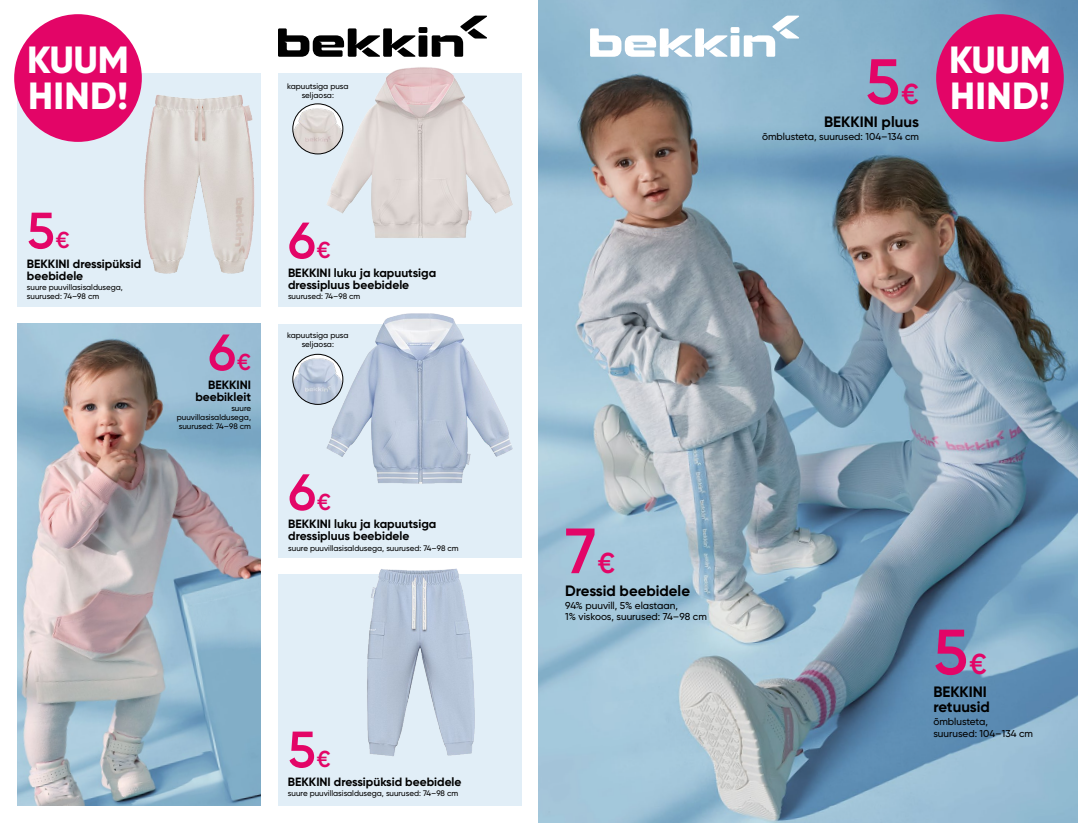
<style>
.page{position:relative;width:1078px;height:823px;background:#fff}
.page>*{position:absolute;margin:0;border:0;box-sizing:border-box;transform-origin:0 0}
.t1{font:600 63.8px "Gilroy";color:#e30567}
.t2{font:600 51px "Gilroy";color:#e30567}
.t3{font:800 37.8px/36.2px "Gilroy";color:#fff}
.t4{font:700 15px/15px "Gilroy";color:#000}
.t5{font:700 12px/12px "Gilroy";color:#000}
.t6{font:500 10px/11.2px "Gilroy";color:#000}
.t7{font:500 8px/9px "Gilroy";color:#000;text-align:center}
.s1{font-size:23px}
.s2{font-size:28.8px}
</style>
<div class="page">
<div style="left:278px;top:574px;width:244px;height:231px;background:#e1eef7"></div>
<div style="left:17px;top:74px;width:244px;height:233px;background:#e1eef7"></div>
<div style="left:278px;top:74px;width:244px;height:233px;background:#e1eef7"></div>
<div style="left:278px;top:324px;width:244px;height:233px;background:#e1eef7"></div>
<img style="left:332px;top:557px;width:177px;height:200px">
<img style="left:116px;top:86px;width:139px;height:188px">
<img style="left:307px;top:313px;width:206px;height:171px">
<img style="left:307px;top:27px;width:215px;height:211px">
<img style="left:539px;top:0;width:538px;height:822px">
<img style="left:17px;top:324px;width:244px;height:481px">
<div style="left:935px;top:14px;width:128px;height:128px;background:#e30567;border-radius:50%"></div>
<div style="left:14px;top:14px;width:128px;height:128px;background:#e30567;border-radius:50%"></div>
<img style="left:293px;top:104px;width:50px;height:50px;border-radius:25px">
<div style="left:292px;top:103px;width:51px;height:51px;border:1px solid #000;border-radius:50%"></div>
<img style="left:293px;top:354px;width:50px;height:50px;border-radius:25px">
<div style="left:292px;top:353px;width:51px;height:51px;border:1px solid #000;border-radius:50%"></div>
<div style="left:730px;top:27px;width:9px;height:6px;background:#fff"></div>
<svg style="left:590px;top:28px;width:137px;height:29px"></svg>
<div style="left:730px;top:35px;width:9px;height:22px;background:#fff"></div>
<svg style="left:743px;top:16px;width:55px;height:41px"></svg>
<div style="left:418px;top:27px;width:9px;height:6px;background:#000"></div>
<svg style="left:278px;top:28px;width:137px;height:29px"></svg>
<div style="left:418px;top:35px;width:9px;height:22px;background:#000"></div>
<svg style="left:431px;top:16px;width:56px;height:41px"></svg>
<h3 class="t3" style="left:27px;top:41px;width:103px">KUUM<br>HIND!</h3>
<p class="t7" style="left:287px;top:81px;width:63px">kapuutsiga pusa seljaosa:</p>
<h2 class="t2" style="left:27px;top:199px;width:44px">5<span class="s1">€</span></h2>
<h2 class="t2" style="left:288px;top:209px;width:44px">6<span class="s1">€</span></h2>
<h3 class="t5" style="left:27px;top:257px;width:116px">BEKKINI dressipüksid beebidele</h3>
<p class="t7" style="left:27px;top:282px;width:97px;text-align:left">suure puuvillasisaldusega, suurused: 74–98 cm</p>
<h3 class="t5" style="left:288px;top:266px;width:150px">BEKKINI luku ja kapuutsiga dressipluus beebidele</h3>
<p class="t7" style="left:288px;top:291px;width:74px">suurused: 74–98 cm</p>
<h2 class="t2" style="left:208px;top:320px;width:44px">6<span class="s1">€</span></h2>
<h3 class="t5" style="left:195px;top:378px;width:57px;text-align:right">BEKKINI beebikleit</h3>
<p class="t7" style="left:177px;top:403px;width:76px;text-align:justify;text-indent:55px">suure puuvillasisaldusega, suurused: 74–98 cm</p>
<p class="t7" style="left:287px;top:331px;width:63px">kapuutsiga pusa seljaosa:</p>
<h2 class="t2" style="left:288px;top:460px;width:44px">6<span class="s1">€</span></h2>
<h3 class="t5" style="left:288px;top:518px;width:150px">BEKKINI luku ja kapuutsiga dressipluus beebidele</h3>
<p class="t7" style="left:288px;top:543px;width:172px">suure puuvillasisaldusega, suurused: 74–98 cm</p>
<h2 class="t2" style="left:288px;top:717px;width:44px">5<span class="s1">€</span></h2>
<h3 class="t5" style="left:288px;top:774px;width:175px">BEKKINI dressipüksid beebidele</h3>
<p class="t7" style="left:288px;top:788px;width:172px">suure puuvillasisaldusega, suurused: 74–98 cm</p>
<h1 class="t1" style="left:865px;top:42px;width:55px">5<span class="s2">€</span></h1>
<h3 class="t4" style="left:824px;top:114px;width:96px">BEKKINI pluus</h3>
<p class="t6" style="left:761px;top:131px;width:158px">õmblusteta, suurused: 104–134 cm</p>
<h3 class="t3" style="left:948px;top:41px;width:103px">KUUM<br>HIND!</h3>
<h1 class="t1" style="left:565px;top:511px;width:51px">7<span class="s2">€</span></h1>
<h3 class="t4" style="left:565px;top:583px;width:126px">Dressid beebidele</h3>
<p class="t6" style="left:565px;top:599px;width:143px">94% puuvill, 5% elastaan,<br>1% viskoos, suurused: 74–98 cm</p>
<h1 class="t1" style="left:933px;top:612px;width:55px">5<span class="s2">€</span></h1>
<h3 class="t4" style="left:933px;top:684px;width:58px">BEKKINI retuusid</h3>
<p class="t6" style="left:933px;top:715px;width:101px">õmblusteta, suurused: 104–134 cm</p>
</div>
